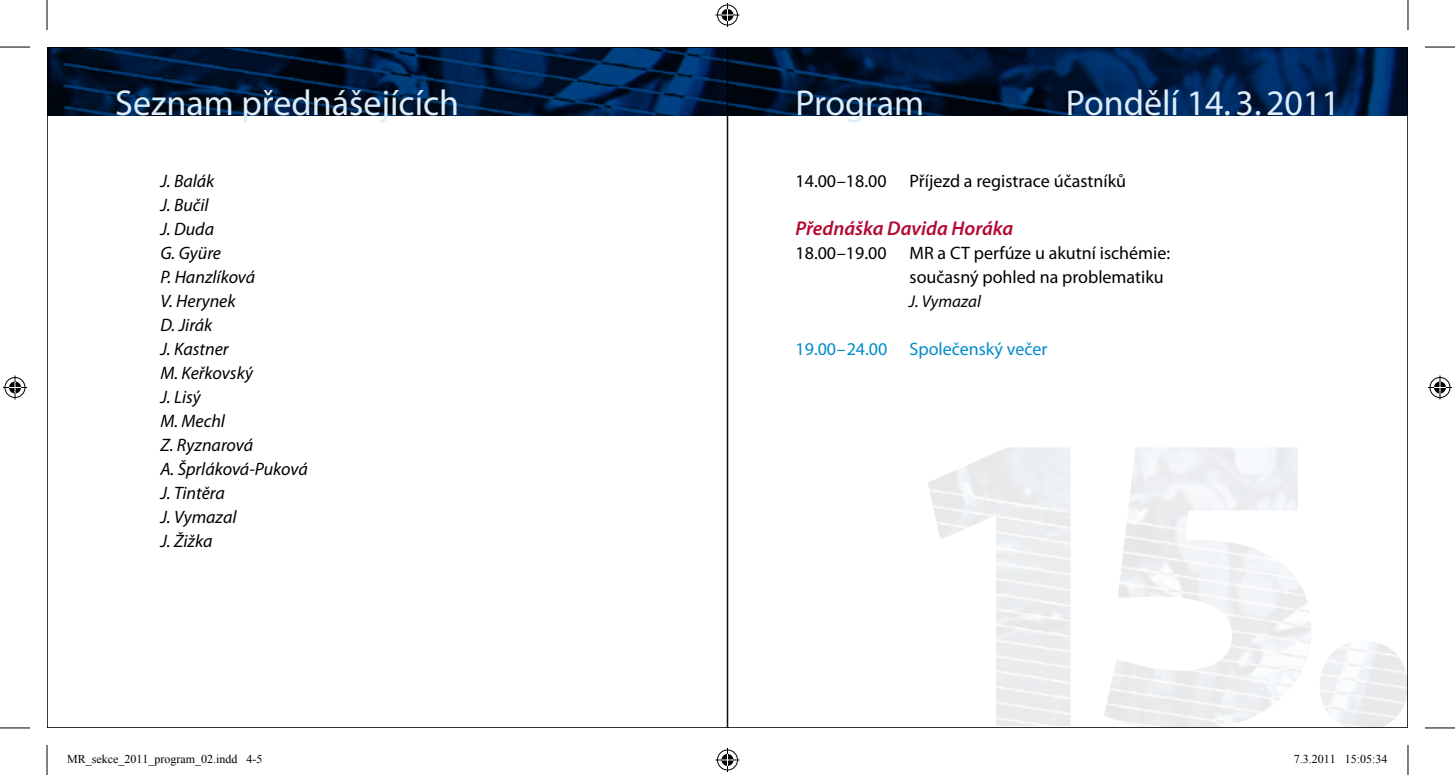
<style>
.page{position:relative;width:1455px;height:775px;background:#fff}
.page>*{position:absolute;margin:0;border:0;box-sizing:border-box;transform-origin:0 0}
.t1{font:36px "Myriad Pro";color:#ddedf9}
.t2{font:italic 600 20px "Myriad Pro";color:#b20932}
.t3{font:italic 18px/24px "Myriad Pro";color:#000}
.t4{font:18px/24px "Myriad Pro";color:#000}
.t5{font:18px "Myriad Pro";color:#008acb}
.t6{font:italic 17px "Myriad Pro";color:#000}
.t7{font:12px "Times New Roman";color:#000}
</style>
<div class="page">
<img style="left:49px;top:49px;width:676px;height:66px">
<svg style="left:729px;top:49px;width:677px;height:66px;background:#001c42"></svg>
<hr style="left:0;top:47px;width:30px;height:1px;background:#000">
<hr style="left:1425px;top:47px;width:30px;height:1px;background:#000">
<hr style="left:0;top:727px;width:30px;height:1px;background:#000">
<hr style="left:1425px;top:727px;width:30px;height:1px;background:#000">
<hr style="left:47px;top:0;width:1px;height:30px;background:#000">
<hr style="left:47px;top:744px;width:1px;height:30px;background:#000">
<hr style="left:1407px;top:0;width:1px;height:30px;background:#000">
<hr style="left:1407px;top:744px;width:1px;height:30px;background:#000">
<svg style="left:715px;top:3px;width:24px;height:24px"></svg>
<svg style="left:715px;top:748px;width:24px;height:23px"></svg>
<svg style="left:3px;top:375px;width:24px;height:24px"></svg>
<svg style="left:1428px;top:375px;width:24px;height:24px"></svg>
<h1 class="t1" style="left:115px;top:81px;width:346px">Seznam přednášejících</h1>
<p class="t3" style="left:160px;top:169px;width:149px">J. Balák<br>J. Bučil<br>J. Duda<br>G. Gyüre<br>P. Hanzlíková<br>V. Herynek<br>D. Jirák<br>J. Kastner<br>M. Keřkovský<br>J. Lisý<br>M. Mechl<br>Z. Ryznarová<br>A. Šprláková-Puková<br>J. Tintěra<br>J. Vymazal<br>J. Žižka</p>
<h1 class="t1" style="left:795px;top:81px;width:130px">Program</h1>
<h1 class="t1" style="left:1066px;top:81px;width:276px">Pondělí 14.3.2011</h1>
<p class="t4" style="left:795px;top:169px;width:93px">14.00–18.00</p>
<p class="t4" style="left:909px;top:169px;width:218px">Příjezd a registrace účastníků</p>
<p class="t2" style="left:795px;top:216px;width:219px">Přednáška Davida Horáka</p>
<p class="t4" style="left:795px;top:241px;width:93px">18.00–19.00</p>
<p class="t4" style="left:909px;top:241px;width:262px">MR a CT perfúze u akutní ischémie: současný pohled na problematiku</p>
<p class="t6" style="left:909px;top:291px;width:73px">J. Vymazal</p>
<p class="t5" style="left:795px;top:338px;width:253px">19.00–24.00 Společenský večer</p>
<p class="t7" style="left:67px;top:750px;width:197px">MR_sekce_2011_program_02.indd 4-5</p>
<p class="t7" style="left:1294px;top:750px;width:95px">7.3.2011 15:05:34</p>
</div>
